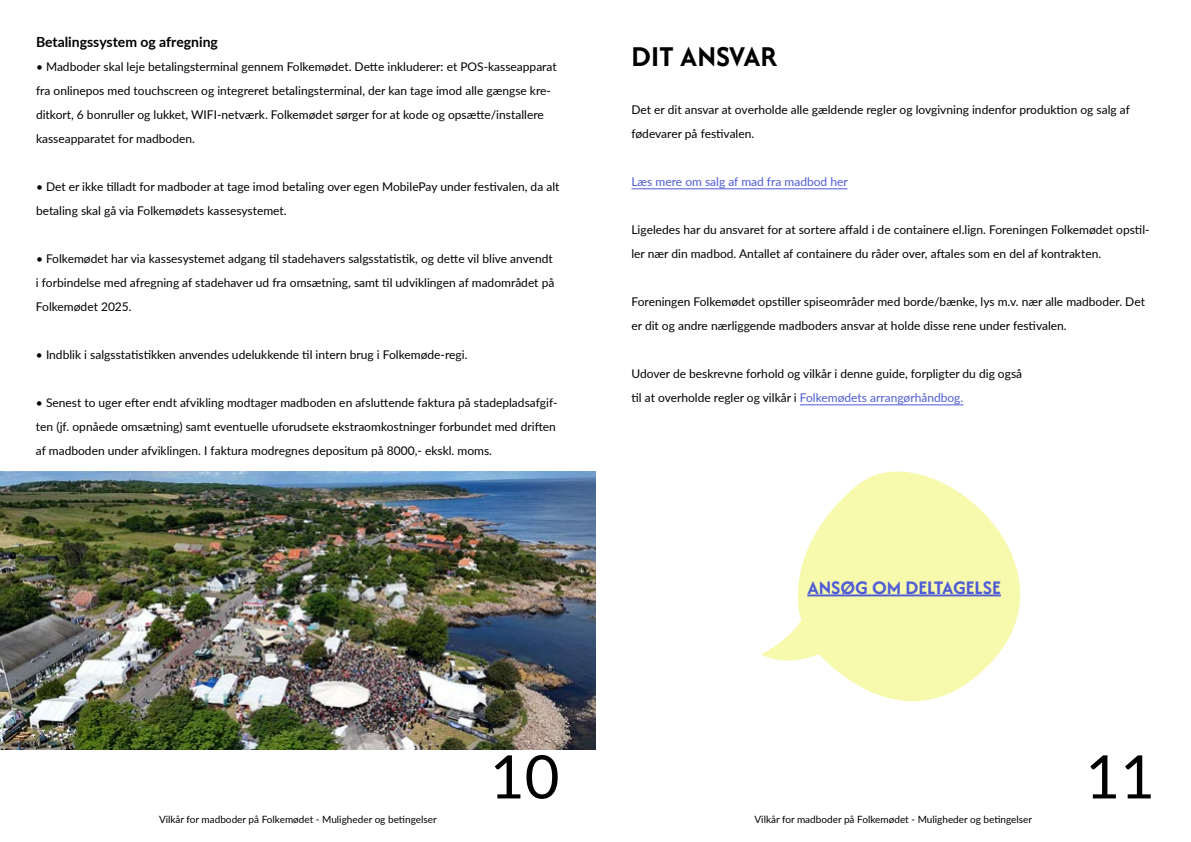
<style>
.page{position:relative;width:1191px;height:842px;background:#fff}
.page>*{position:absolute;margin:0;border:0;box-sizing:border-box;transform-origin:0 0}
.t1{font:60px "Lato";color:#000}
.t2{font:30px "Afacad";color:#000}
.t3{font:20px "Afacad";color:#4f5cd6}
.t4{font:700 14px "Lato";color:#000}
.t5{font:12px/24px "Lato";color:#000}
.t6{font:12px "Lato";color:#4f5cd6}
.t7{font:10px "Lato";color:#000}
.s1{color:#4f5cd6}
</style>
<div class="page">
<img style="left:0;top:471px;width:595px;height:278px">
<hr style="left:631px;top:189px;width:216px;height:1px;background:#4f5cd6">
<hr style="left:800px;top:405px;width:163px;height:1px;background:#4f5cd6">
<svg style="left:761px;top:471px;width:259px;height:230px;fill:#f7f9ac"></svg>
<hr style="left:807px;top:594px;width:194px;height:2px;background:#4f5cd6">
<p class="t4" style="left:36px;top:32px;width:183px">Betalingssystem og afregning</p>
<p class="t5" style="left:36px;top:54px;width:522px">• Madboder skal leje betalingsterminal gennem Folkemødet. Dette inkluderer: et POS-kasseapparat fra onlinepos med touchscreen og integreret betalingsterminal, der kan tage imod alle gængse kre&shy;ditkort, 6 bonruller og lukket, WIFI-netværk. Folkemødet sørger for at kode og opsætte/installere kasseapparatet for madboden.</p>
<p class="t5" style="left:36px;top:174px;width:525px">• Det er ikke tilladt for madboder at tage imod betaling over egen MobilePay under festivalen, da alt betaling skal gå via Folkemødets kassesystemet.</p>
<p class="t5" style="left:36px;top:246px;width:520px">• Folkemødet har via kassesystemet adgang til stadehavers salgsstatistik, og dette vil blive anvendt i forbindelse med afregning af stadehaver ud fra omsætning, samt til udviklingen af madområdet på<br>Folkemødet 2025.</p>
<p class="t5" style="left:36px;top:342px;width:433px">• Indblik i salgsstatistikken anvendes udelukkende til intern brug i Folkemøde-regi.</p>
<p class="t5" style="left:36px;top:390px;width:523px">• Senest to uger efter endt afvikling modtager madboden en afsluttende faktura på stadepladsafgif&shy;ten (jf. opnåede omsætning) samt eventuelle uforudsete ekstraomkostninger forbundet med driften af madboden under afviklingen. I faktura modregnes depositum på 8000,- ekskl. moms.</p>
<p class="t7" style="left:159px;top:812px;width:279px">Vilkår for madboder på Folkemødet - Muligheder og betingelser</p>
<h1 class="t1" style="left:490px;top:734px;width:71px">10</h1>
<h2 class="t2" style="left:631px;top:38px;width:147px">DIT ANSVAR</h2>
<p class="t5" style="left:631px;top:97px;width:500px">Det er dit ansvar at overholde alle gældende regler og lovgivning indenfor produktion og salg af fødevarer på festivalen.</p>
<p class="t6" style="left:631px;top:173px;width:218px">Læs mere om salg af mad fra madbod her</p>
<p class="t5" style="left:631px;top:217px;width:519px">Ligeledes har du ansvaret for at sortere affald i de containere el.lign. Foreningen Folkemødet opstil&shy;ler nær din madbod. Antallet af containere du råder over, aftales som en del af kontrakten.</p>
<p class="t5" style="left:631px;top:289px;width:515px">Foreningen Folkemødet opstiller spiseområder med borde/bænke, lys m.v. nær alle madboder. Det er dit og andre nærliggende madboders ansvar at holde disse rene under festivalen.</p>
<p class="t5" style="left:631px;top:361px;width:392px">Udover de beskrevne forhold og vilkår i denne guide, forpligter du dig også til at overholde regler og vilkår i <span class="s1">Folkemødets arrangørhåndbog.</span></p>
<h3 class="t3" style="left:807px;top:574px;width:195px">ANSØG OM DELTAGELSE</h3>
<p class="t7" style="left:754px;top:812px;width:279px">Vilkår for madboder på Folkemødet - Muligheder og betingelser</p>
<h1 class="t1" style="left:1085px;top:734px;width:71px">11</h1>
</div>
